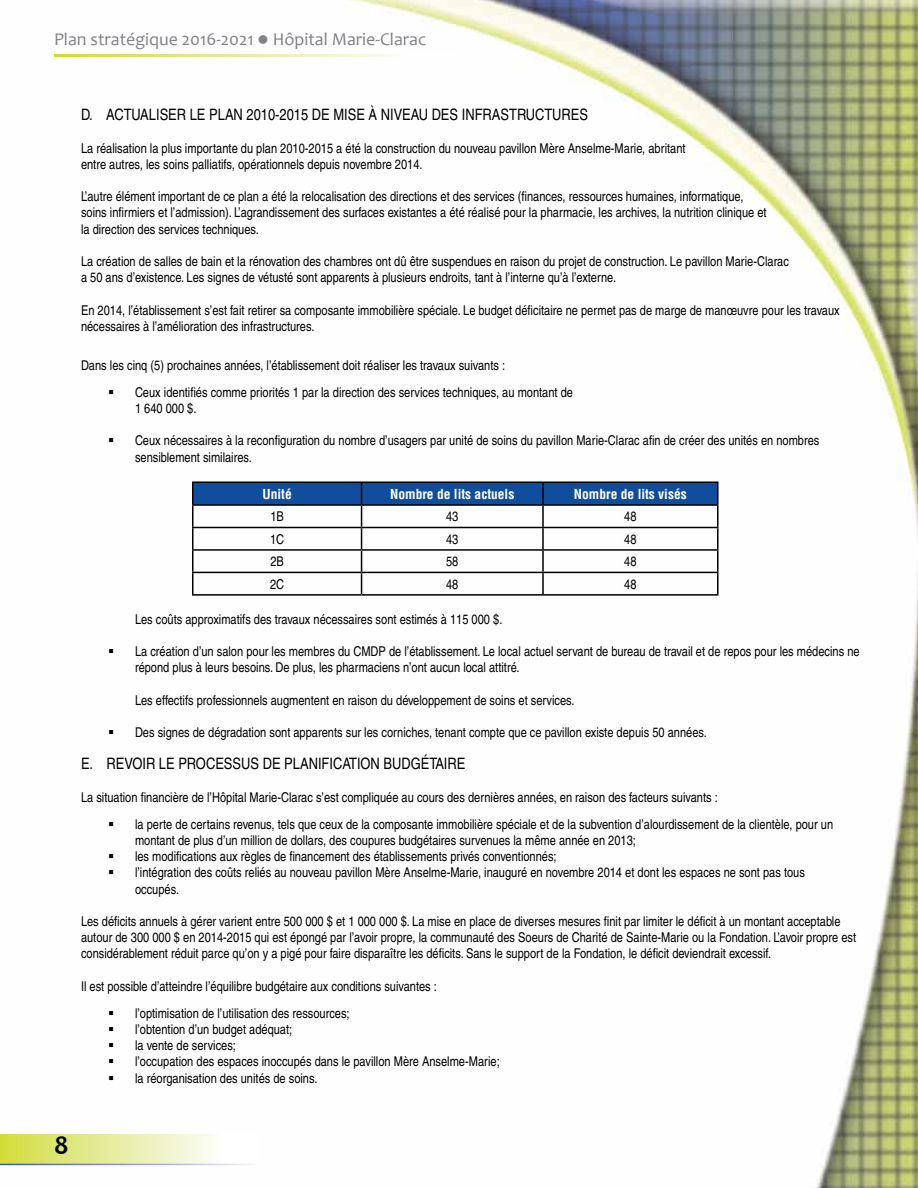
<style>
.page{position:relative;width:918px;height:1188px;background:#fff}
.page>*{position:absolute;margin:0;border:0;box-sizing:border-box;transform-origin:0 0}
.t1{font:700 27px "Candara";color:#000}
.t2{font:18px "Candara";color:#808285}
.t3{font:condensed 15.75px "Helvetica LT";color:#000}
.t4{font:condensed 13.5px/16.2px "Helvetica LT";color:#000}
.t5{font:700 condensed 13.5px "Helvetica LT";color:#fff}
</style>
<div class="page">
<img style="left:0;top:0;width:918px;height:1188px">
<div style="left:0;top:1134px;width:257px;height:30px;background:linear-gradient(to right,#d2dd42,#fff)"></div>
<hr style="left:0;top:1164px;width:257px;height:1px;background:#fff">
<hr style="left:54px;top:54px;width:405px;height:3px;background:#fff">
<hr style="left:192px;top:482px;width:170px;height:1px;background:#000">
<hr style="left:192px;top:483px;width:2px;height:21px;background:#000">
<hr style="left:192px;top:504px;width:170px;height:2px;background:#000">
<hr style="left:192px;top:506px;width:2px;height:21px;background:#000">
<hr style="left:192px;top:527px;width:170px;height:1px;background:#000">
<hr style="left:192px;top:528px;width:2px;height:21px;background:#000">
<hr style="left:192px;top:549px;width:170px;height:2px;background:#000">
<hr style="left:192px;top:551px;width:2px;height:21px;background:#000">
<hr style="left:192px;top:572px;width:170px;height:1px;background:#000">
<hr style="left:192px;top:573px;width:2px;height:21px;background:#000">
<svg style="left:193px;top:482px;width:525px;height:112px"></svg>
<hr style="left:192px;top:594px;width:170px;height:2px;background:#000">
<hr style="left:362px;top:594px;width:181px;height:2px;background:#000">
<hr style="left:543px;top:594px;width:175px;height:2px;background:#000">
<h2 class="t2" style="left:54px;top:28px;width:374px">Plan stratégique 2016-2021 ● Hôpital Marie-Clarac</h2>
<p class="t3" style="left:81px;top:106px;width:509px">D. ACTUALISER LE PLAN 2010-2015 DE MISE À NIVEAU DES INFRASTRUCTURES</p>
<p class="t4" style="left:81px;top:140px;width:606px">La réalisation la plus importante du plan 2010-2015 a été la construction du nouveau pavillon Mère Anselme-Marie, abritant entre autres, les soins palliatifs, opérationnels depuis novembre 2014.</p>
<p class="t4" style="left:81px;top:188px;width:687px">L’autre élément important de ce plan a été la relocalisation des directions et des services (finances, ressources humaines, informatique, soins infirmiers et l’admission). L’agrandissement des surfaces existantes a été réalisé pour la pharmacie, les archives, la nutrition clinique et la direction des services techniques.</p>
<p class="t4" style="left:81px;top:253px;width:710px">La création de salles de bain et la rénovation des chambres ont dû être suspendues en raison du projet de construction. Le pavillon Marie-Clarac a 50 ans d’existence. Les signes de vétusté sont apparents à plusieurs endroits, tant à l’interne qu’à l’externe.</p>
<p class="t4" style="left:81px;top:302px;width:760px">En 2014, l’établissement s’est fait retirer sa composante immobilière spéciale. Le budget déficitaire ne permet pas de marge de manœuvre pour les travaux nécessaires à l’amélioration des infrastructures.</p>
<p class="t4" style="left:81px;top:357px;width:426px">Dans les cinq (5) prochaines années, l’établissement doit réaliser les travaux suivants :</p>
<p class="t4" style="left:135px;top:384px;width:440px;text-indent:-27px">▪ Ceux identifiés comme priorités 1 par la direction des services techniques, au montant de<br>1 640 000 $.</p>
<p class="t4" style="left:135px;top:433px;width:686px;text-indent:-27px">▪ Ceux nécessaires à la reconfiguration du nombre d’usagers par unité de soins du pavillon Marie-Clarac afin de créer des unités en nombres sensiblement similaires.</p>
<p class="t5" style="left:263px;top:486px;width:31px">Unité</p>
<p class="t5" style="left:390px;top:486px;width:126px">Nombre de lits actuels</p>
<p class="t5" style="left:574px;top:486px;width:114px">Nombre de lits visés</p>
<p class="t4" style="left:270px;top:509px;width:15px">1B</p>
<p class="t4" style="left:446px;top:509px;width:14px">43</p>
<p class="t4" style="left:624px;top:509px;width:14px">48</p>
<p class="t4" style="left:270px;top:531px;width:16px">1C</p>
<p class="t4" style="left:446px;top:531px;width:14px">43</p>
<p class="t4" style="left:624px;top:531px;width:14px">48</p>
<p class="t4" style="left:270px;top:554px;width:15px">2B</p>
<p class="t4" style="left:446px;top:554px;width:14px">58</p>
<p class="t4" style="left:624px;top:554px;width:14px">48</p>
<p class="t4" style="left:270px;top:576px;width:16px">2C</p>
<p class="t4" style="left:446px;top:576px;width:14px">48</p>
<p class="t4" style="left:624px;top:576px;width:14px">48</p>
<p class="t4" style="left:135px;top:611px;width:369px">Les coûts approximatifs des travaux nécessaires sont estimés à 115 000 $.</p>
<p class="t4" style="left:135px;top:643px;width:726px;text-indent:-27px">▪ La création d’un salon pour les membres du CMDP de l’établissement. Le local actuel servant de bureau de travail et de repos pour les médecins ne répond plus à leurs besoins. De plus, les pharmaciens n’ont aucun local attitré.</p>
<p class="t4" style="left:135px;top:692px;width:441px">Les effectifs professionnels augmentent en raison du développement de soins et services.</p>
<p class="t4" style="left:108px;top:724px;width:600px">▪ Des signes de dégradation sont apparents sur les corniches, tenant compte que ce pavillon existe depuis 50 années.</p>
<p class="t3" style="left:81px;top:755px;width:386px">E. REVOIR LE PROCESSUS DE PLANIFICATION BUDGÉTAIRE</p>
<p class="t4" style="left:81px;top:789px;width:638px">La situation financière de l’Hôpital Marie-Clarac s’est compliquée au cours des dernières années, en raison des facteurs suivants :</p>
<p class="t4" style="left:135px;top:816px;width:700px;text-indent:-27px">▪ la perte de certains revenus, tels que ceux de la composante immobilière spéciale et de la subvention d’alourdissement de la clientèle, pour un montant de plus d’un million de dollars, des coupures budgétaires survenues la même année en 2013;</p>
<p class="t4" style="left:108px;top:848px;width:450px">▪ les modifications aux règles de financement des établissements privés conventionnés;</p>
<p class="t4" style="left:135px;top:865px;width:671px;text-indent:-27px">▪ l’intégration des coûts reliés au nouveau pavillon Mère Anselme-Marie, inauguré en novembre 2014 et dont les espaces ne sont pas tous occupés.</p>
<p class="t4" style="left:81px;top:913px;width:777px">Les déficits annuels à gérer varient entre 500 000 $ et 1 000 000 $. La mise en place de diverses mesures finit par limiter le déficit à un montant acceptable autour de 300 000 $ en 2014-2015 qui est épongé par l’avoir propre, la communauté des Soeurs de Charité de Sainte-Marie ou la Fondation. L’avoir propre est considérablement réduit parce qu’on y a pigé pour faire disparaître les déficits. Sans le support de la Fondation, le déficit deviendrait excessif.</p>
<p class="t4" style="left:81px;top:978px;width:358px">Il est possible d’atteindre l’équilibre budgétaire aux conditions suivantes :</p>
<p class="t4" style="left:108px;top:1005px;width:243px">▪ l’optimisation de l’utilisation des ressources;</p>
<p class="t4" style="left:108px;top:1021px;width:186px">▪ l’obtention d’un budget adéquat;</p>
<p class="t4" style="left:108px;top:1037px;width:129px">▪ la vente de services;</p>
<p class="t4" style="left:108px;top:1054px;width:393px">▪ l’occupation des espaces inoccupés dans le pavillon Mère Anselme-Marie;</p>
<p class="t4" style="left:108px;top:1070px;width:211px">▪ la réorganisation des unités de soins.</p>
<h1 class="t1" style="left:54px;top:1128px;width:16px">8</h1>
</div>
